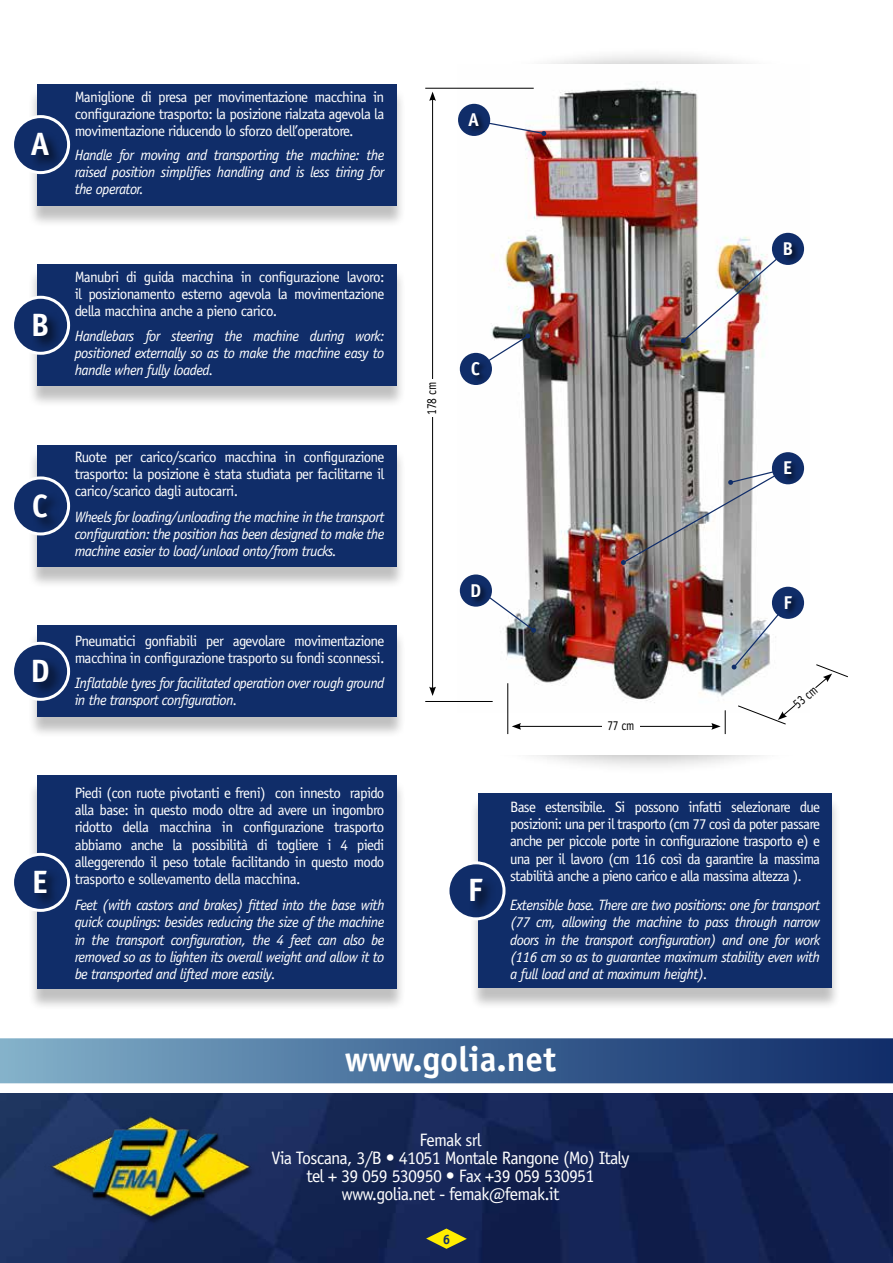
<style>
.page{position:relative;width:893px;height:1263px;background:#fff}
.page>*{position:absolute;margin:0;border:0;box-sizing:border-box;transform-origin:0 0}
.t1{font:700 34.95px "Officina Sans";color:#fff}
.t2{font:700 32.4px "Officina Sans";color:#fff}
.t3{font:700 18.6px "Officina Sans";color:#fff}
.t4{font:18px/18px "Officina Sans";letter-spacing:-.04em;color:#fff;text-align:center}
.t5{font:15px/17.2px "Officina Sans";letter-spacing:-.04em;color:#fff;text-align:justify}
.t6{font:italic 15px/17.2px "Officina Sans";letter-spacing:-.04em;color:#fff;text-align:justify}
.t7{font:13.5px "Officina Sans";letter-spacing:-.02em;color:#000;scale:.85 1}
.t8{font:700 13.5px "Officina Sans";color:#102d69}
</style>
<div class="page">
<div style="left:28px;top:779px;width:378px;height:231px;background:#000;opacity:.25"></div>
<div style="left:37px;top:776px;width:360px;height:213px;background:#102d69"></div>
<div style="left:13px;top:854px;width:56px;height:56px;background:#102d69;border-radius:50%"></div>
<div style="left:11px;top:853px;width:59px;height:59px;border:3px solid #fff;border-radius:50%"></div>
<div style="left:32px;top:868px;width:30px;height:41px;background:#000;opacity:.75"></div>
<div style="left:28px;top:629px;width:378px;height:109px;background:#000;opacity:.25"></div>
<div style="left:37px;top:626px;width:360px;height:91px;background:#102d69"></div>
<svg style="left:13px;top:643px;width:56px;height:56px"></svg>
<div style="left:11px;top:642px;width:59px;height:59px;border:3px solid #fff;border-radius:50%"></div>
<div style="left:31px;top:657px;width:33px;height:41px;background:#000;opacity:.75"></div>
<div style="left:28px;top:449px;width:378px;height:140px;background:#000;opacity:.25"></div>
<div style="left:37px;top:445px;width:360px;height:122px;background:#102d69"></div>
<div style="left:13px;top:478px;width:56px;height:56px;background:#102d69;border-radius:50%"></div>
<div style="left:11px;top:476px;width:59px;height:59px;border:3px solid #fff;border-radius:50%"></div>
<div style="left:31px;top:492px;width:32px;height:40px;background:#000;opacity:.75"></div>
<div style="left:28px;top:268px;width:378px;height:140px;background:#000;opacity:.25"></div>
<div style="left:37px;top:264px;width:360px;height:122px;background:#102d69"></div>
<div style="left:13px;top:297px;width:56px;height:56px;background:#102d69;border-radius:50%"></div>
<div style="left:11px;top:296px;width:59px;height:59px;border:3px solid #fff;border-radius:50%"></div>
<div style="left:31px;top:311px;width:32px;height:41px;background:#000;opacity:.75"></div>
<div style="left:28px;top:87px;width:378px;height:140px;background:#000;opacity:.25"></div>
<div style="left:37px;top:84px;width:360px;height:121px;background:#102d69"></div>
<div style="left:13px;top:117px;width:56px;height:56px;background:#102d69;border-radius:50%"></div>
<div style="left:11px;top:115px;width:59px;height:59px;border:3px solid #fff;border-radius:50%"></div>
<div style="left:30px;top:131px;width:34px;height:40px;background:#000;opacity:.75"></div>
<div style="left:423px;top:46px;width:448px;height:174px;background:#000;opacity:.5"></div>
<div style="left:423px;top:601px;width:448px;height:174px;background:#000;opacity:.5"></div>
<div style="left:411px;top:70px;width:458px;height:685px;background:#fff"></div>
<img style="left:458px;top:64px;width:352px;height:648px">
<svg style="left:478px;top:119px;width:68px;height:17px"></svg>
<svg style="left:474px;top:334px;width:56px;height:36px"></svg>
<svg style="left:476px;top:587px;width:60px;height:46px"></svg>
<img style="left:681px;top:248px;width:108px;height:95px">
<svg style="left:621px;top:467px;width:169px;height:98px"></svg>
<div style="left:458px;top:104px;width:32px;height:32px;background:#102d69;border-radius:50%"></div>
<div style="left:468px;top:112px;width:19px;height:23px;background:#000;opacity:.75"></div>
<div style="left:460px;top:353px;width:32px;height:32px;background:#102d69;border-radius:50%"></div>
<div style="left:471px;top:361px;width:17px;height:23px;background:#000;opacity:.75"></div>
<div style="left:460px;top:574px;width:32px;height:33px;background:#102d69;border-radius:50%"></div>
<div style="left:470px;top:583px;width:19px;height:22px;background:#000;opacity:.75"></div>
<div style="left:772px;top:452px;width:32px;height:32px;background:#102d69;border-radius:50%"></div>
<div style="left:783px;top:460px;width:17px;height:23px;background:#000;opacity:.75"></div>
<div style="left:772px;top:587px;width:32px;height:32px;background:#102d69;border-radius:50%"></div>
<div style="left:784px;top:594px;width:17px;height:24px;background:#000;opacity:.75"></div>
<div style="left:772px;top:233px;width:32px;height:32px;background:#102d69;border-radius:50%"></div>
<div style="left:783px;top:241px;width:18px;height:23px;background:#000;opacity:.75"></div>
<hr style="left:507px;top:683px;width:1px;height:51px;background:#000">
<hr style="left:425px;top:701px;width:68px;height:1px;background:#000">
<hr style="left:425px;top:88px;width:109px;height:1px;background:#000">
<hr style="left:519px;top:726px;width:195px;height:1px;background:#000">
<svg style="left:512px;top:723px;width:9px;height:7px"></svg>
<hr style="left:432px;top:99px;width:1px;height:590px;background:#000">
<svg style="left:429px;top:687px;width:7px;height:9px"></svg>
<svg style="left:429px;top:92px;width:7px;height:9px"></svg>
<svg style="left:711px;top:710px;width:15px;height:24px"></svg>
<div style="left:602px;top:719px;width:38px;height:12px;background:#fff"></div>
<svg style="left:732px;top:601px;width:116px;height:124px"></svg>
<div style="left:426px;top:379px;width:12px;height:38px;background:#fff"></div>
<div style="left:0;top:1038px;width:893px;height:45px;background:linear-gradient(to right,#7fafc9,#0b2867)"></div>
<img style="left:0;top:1094px;width:893px;height:169px">
<img style="left:44px;top:1104px;width:221px;height:124px">
<div style="left:469px;top:797px;width:372px;height:213px;background:#000;opacity:.25"></div>
<div style="left:478px;top:793px;width:354px;height:195px;background:#102d69"></div>
<div style="left:448px;top:863px;width:56px;height:56px;background:#102d69;border-radius:50%"></div>
<div style="left:446px;top:861px;width:59px;height:59px;border:3px solid #fff;border-radius:50%"></div>
<div style="left:468px;top:877px;width:30px;height:40px;background:#000;opacity:.75"></div>
<svg style="left:426px;top:1228px;width:41px;height:21px"></svg>
<h2 class="t2" style="left:30px;top:124px;width:21px">A</h2>
<h2 class="t2" style="left:31px;top:305px;width:20px">B</h2>
<h2 class="t2" style="left:32px;top:485px;width:18px">C</h2>
<h2 class="t2" style="left:30px;top:651px;width:21px">D</h2>
<h2 class="t2" style="left:32px;top:862px;width:17px">E</h2>
<p class="t5" style="left:75px;top:88px;width:311px">Maniglione di presa per movimentazione macchina in configurazione trasporto: la posizione rialzata agevola la movimentazione riducendo lo sforzo dell’operatore.</p>
<p class="t6" style="left:75px;top:146px;width:311px">Handle for moving and transporting the machine: the raised position simplifies handling and is less tiring for the operator.</p>
<p class="t5" style="left:75px;top:268px;width:311px">Manubri di guida macchina in configurazione lavoro: il posizionamento esterno agevola la movimentazione della macchina anche a pieno carico.</p>
<p class="t6" style="left:75px;top:327px;width:311px">Handlebars for steering the machine during work: positioned externally so as to make the machine easy to handle when fully loaded.</p>
<p class="t5" style="left:75px;top:448px;width:311px">Ruote per carico/scarico macchina in configurazione trasporto: la posizione è stata studiata per facilitarne il carico/scarico dagli autocarri.</p>
<p class="t6" style="left:75px;top:508px;width:311px">Wheels for loading/unloading the machine in the transport configuration: the position has been designed to make the machine easier to load/unload onto/from trucks.</p>
<p class="t5" style="left:75px;top:632px;width:311px">Pneumatici gonfiabili per agevolare movimentazione macchina in configurazione trasporto su fondi sconnessi.</p>
<p class="t6" style="left:75px;top:674px;width:311px">Inflatable tyres for facilitated operation over rough ground in the transport configuration.</p>
<p class="t5" style="left:75px;top:784px;width:311px">Piedi (con ruote pivotanti e freni) con innesto rapido alla base: in questo modo oltre ad avere un ingombro ridotto della macchina in configurazione trasporto abbiamo anche la possibilità di togliere i 4 piedi alleggerendo il peso totale facilitando in questo modo trasporto e sollevamento della macchina.</p>
<p class="t6" style="left:75px;top:896px;width:311px">Feet (with castors and brakes) fitted into the base with quick couplings: besides reducing the size of the machine in the transport configuration, the 4 feet can also be removed so as to lighten its overall weight and allow it to be transported and lifted more easily.</p>
<p class="t3" style="left:468px;top:108px;width:13px">A</p>
<p class="t7" style="left:424px;top:414px;width:40px;rotate:-90deg">178 cm</p>
<p class="t3" style="left:471px;top:357px;width:11px">C</p>
<p class="t3" style="left:782px;top:237px;width:12px">B</p>
<p class="t3" style="left:783px;top:456px;width:10px">E</p>
<p class="t3" style="left:470px;top:579px;width:13px">D</p>
<p class="t3" style="left:783px;top:591px;width:10px">F</p>
<p class="t7" style="left:607px;top:717px;width:33px">77 cm</p>
<p class="t7" style="left:790px;top:699px;width:33px;rotate:-40deg">53 cm</p>
<h2 class="t2" style="left:468px;top:870px;width:17px">F</h2>
<p class="t5" style="left:510px;top:798px;width:311px">Base estensibile. Si possono infatti selezionare due posizioni: una per il trasporto (cm 77 così da poter passare anche per piccole porte in configurazione trasporto e) e una per il lavoro (cm 116 così da garantire la massima stabilità anche a pieno carico e alla massima altezza ).</p>
<p class="t6" style="left:510px;top:896px;width:311px">Extensible base. There are two positions: one for transport (77 cm, allowing the machine to pass through narrow doors in the transport configuration) and one for work (116 cm so as to guarantee maximum stability even with a full load and at maximum height).</p>
<h1 class="t1" style="left:345px;top:1038px;width:213px">www.golia.net</h1>
<p class="t4" style="left:271px;top:1131px;width:360px">Femak srl<br>Via Toscana, 3/B • 41051 Montale Rangone (Mo) Italy tel + 39 059 530950 • Fax +39 059 530951 www.golia.net - femak@femak.it</p>
<p class="t8" style="left:443px;top:1231px;width:9px">6</p>
</div>
